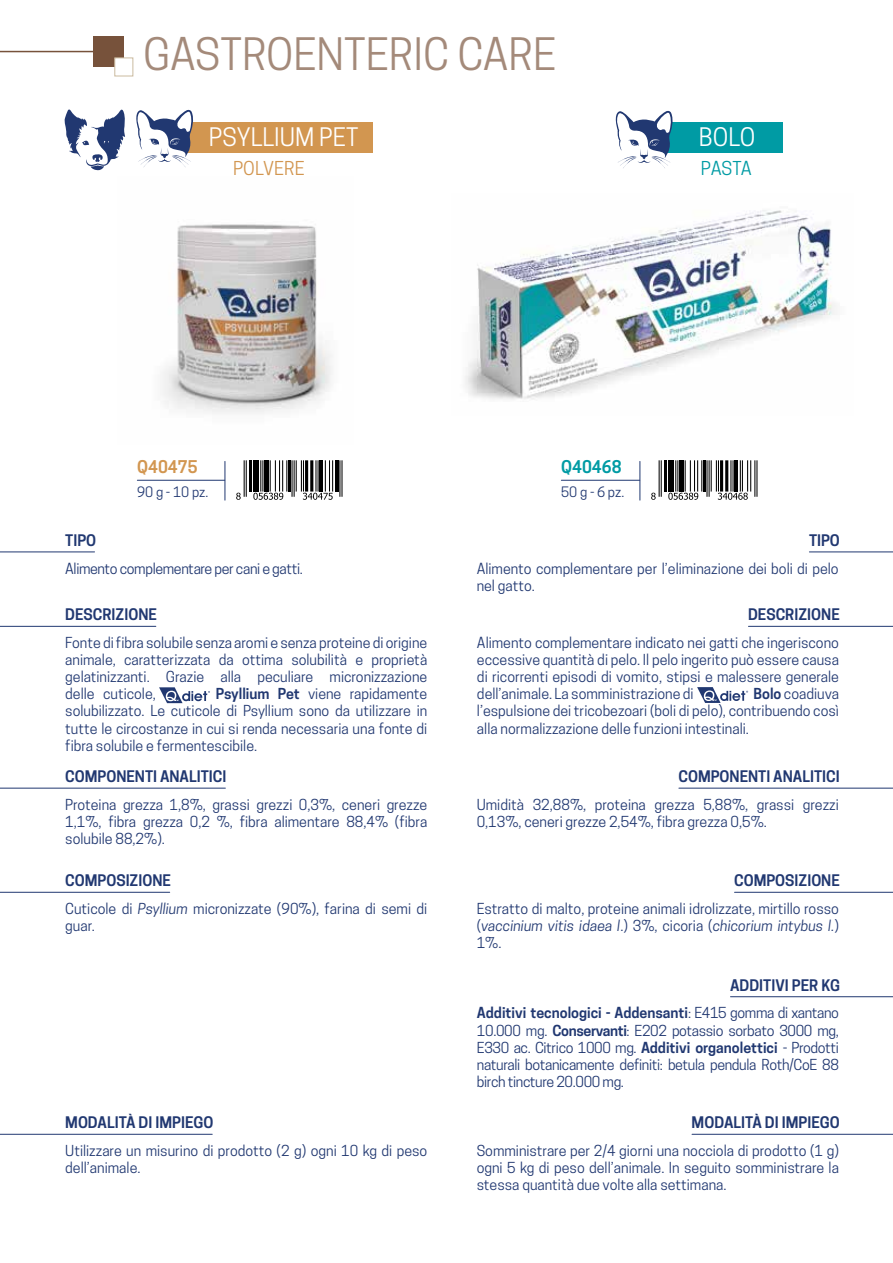
<style>
.page{position:relative;width:893px;height:1263px;background:#fff}
.page>*{position:absolute;margin:0;border:0;box-sizing:border-box;transform-origin:0 0}
.t1{font:42px "Cooper Hewitt";color:#a48a7a}
.t2{font:24px "Cooper Hewitt";color:#fff}
.t3{font:18px "Cooper Hewitt";color:#d29650}
.t4{font:18px "Cooper Hewitt";letter-spacing:-.02em;color:#009ba4}
.t5{font:600 16.5px "Cooper Hewitt";color:#009ba4}
.t6{font:600 16.5px "Cooper Hewitt";color:#d29650}
.t7{font:600 15px "Cooper Hewitt";color:#213871}
.t8{font:14.25px/17.1px "Cooper Hewitt";color:#213871;text-align:justify}
.t9{font:14.25px "Cooper Hewitt";letter-spacing:-.025em;color:#213871}
.t10{font:13.5px "Cooper Hewitt";color:#213871}
.s1{font-weight:600}
.s2{font-style:italic}
</style>
<div class="page">
<img style="left:162px;top:224px;width:170px;height:190px">
<img style="left:465px;top:210px;width:371px;height:190px">
<div style="left:186px;top:122px;width:187px;height:31px;background:#d29650"></div>
<hr style="left:0;top:551px;width:95px;height:1px;background:#213871">
<hr style="left:0;top:626px;width:156px;height:1px;background:#213871">
<hr style="left:0;top:1134px;width:212px;height:1px;background:#213871">
<hr style="left:692px;top:1134px;width:201px;height:1px;background:#213871">
<hr style="left:730px;top:996px;width:163px;height:1px;background:#213871">
<div style="left:663px;top:122px;width:120px;height:31px;background:#009ba4"></div>
<svg style="left:615px;top:110px;width:58px;height:58px"></svg>
<hr style="left:246px;top:460px;width:1px;height:37px;background:#000">
<hr style="left:244px;top:460px;width:1px;height:37px;background:#000">
<hr style="left:250px;top:460px;width:2px;height:31px;background:#000">
<hr style="left:253px;top:460px;width:1px;height:31px;background:#000">
<hr style="left:255px;top:460px;width:3px;height:31px;background:#000">
<hr style="left:262px;top:460px;width:1px;height:31px;background:#000">
<hr style="left:260px;top:460px;width:1px;height:31px;background:#000">
<div style="left:264px;top:460px;width:5px;height:31px;background:#000"></div>
<hr style="left:286px;top:460px;width:1px;height:31px;background:#000">
<hr style="left:282px;top:460px;width:1px;height:31px;background:#000">
<hr style="left:279px;top:460px;width:1px;height:31px;background:#000">
<hr style="left:275px;top:460px;width:1px;height:31px;background:#000">
<hr style="left:270px;top:460px;width:1px;height:31px;background:#000">
<hr style="left:288px;top:460px;width:2px;height:31px;background:#000">
<hr style="left:294px;top:460px;width:1px;height:37px;background:#000">
<hr style="left:291px;top:460px;width:2px;height:37px;background:#000">
<hr style="left:303px;top:460px;width:1px;height:31px;background:#000">
<hr style="left:301px;top:460px;width:1px;height:31px;background:#000">
<hr style="left:296px;top:460px;width:1px;height:31px;background:#000">
<hr style="left:310px;top:460px;width:3px;height:31px;background:#000">
<hr style="left:305px;top:460px;width:3px;height:31px;background:#000">
<hr style="left:318px;top:460px;width:1px;height:31px;background:#000">
<hr style="left:315px;top:460px;width:1px;height:31px;background:#000">
<hr style="left:320px;top:460px;width:3px;height:31px;background:#000">
<hr style="left:332px;top:460px;width:1px;height:31px;background:#000">
<hr style="left:329px;top:460px;width:1px;height:31px;background:#000">
<hr style="left:325px;top:460px;width:1px;height:31px;background:#000">
<hr style="left:335px;top:460px;width:3px;height:31px;background:#000">
<hr style="left:341px;top:460px;width:1px;height:37px;background:#000">
<hr style="left:339px;top:460px;width:1px;height:37px;background:#000">
<svg style="left:236px;top:493px;width:5px;height:7px"></svg>
<svg style="left:253px;top:493px;width:30px;height:7px"></svg>
<svg style="left:303px;top:493px;width:30px;height:7px"></svg>
<hr style="left:809px;top:551px;width:84px;height:1px;background:#213871">
<hr style="left:748px;top:626px;width:145px;height:1px;background:#213871">
<hr style="left:0;top:788px;width:225px;height:1px;background:#213871">
<hr style="left:661px;top:460px;width:1px;height:37px;background:#000">
<hr style="left:659px;top:460px;width:1px;height:37px;background:#000">
<hr style="left:665px;top:460px;width:2px;height:31px;background:#000">
<hr style="left:668px;top:460px;width:1px;height:31px;background:#000">
<hr style="left:670px;top:460px;width:3px;height:31px;background:#000">
<hr style="left:677px;top:460px;width:1px;height:31px;background:#000">
<hr style="left:675px;top:460px;width:1px;height:31px;background:#000">
<div style="left:679px;top:460px;width:5px;height:31px;background:#000"></div>
<hr style="left:701px;top:460px;width:1px;height:31px;background:#000">
<hr style="left:697px;top:460px;width:1px;height:31px;background:#000">
<hr style="left:694px;top:460px;width:1px;height:31px;background:#000">
<hr style="left:690px;top:460px;width:1px;height:31px;background:#000">
<hr style="left:685px;top:460px;width:1px;height:31px;background:#000">
<hr style="left:703px;top:460px;width:2px;height:31px;background:#000">
<hr style="left:709px;top:460px;width:1px;height:37px;background:#000">
<hr style="left:706px;top:460px;width:1px;height:37px;background:#000">
<hr style="left:718px;top:460px;width:1px;height:31px;background:#000">
<hr style="left:716px;top:460px;width:1px;height:31px;background:#000">
<hr style="left:711px;top:460px;width:1px;height:31px;background:#000">
<hr style="left:725px;top:460px;width:3px;height:31px;background:#000">
<hr style="left:720px;top:460px;width:3px;height:31px;background:#000">
<hr style="left:732px;top:460px;width:2px;height:31px;background:#000">
<hr style="left:730px;top:460px;width:1px;height:31px;background:#000">
<hr style="left:735px;top:460px;width:3px;height:31px;background:#000">
<hr style="left:756px;top:460px;width:1px;height:37px;background:#000">
<hr style="left:754px;top:460px;width:1px;height:37px;background:#000">
<hr style="left:750px;top:460px;width:1px;height:31px;background:#000">
<hr style="left:747px;top:460px;width:1px;height:31px;background:#000">
<hr style="left:742px;top:460px;width:1px;height:31px;background:#000">
<hr style="left:740px;top:460px;width:1px;height:31px;background:#000">
<svg style="left:651px;top:493px;width:5px;height:7px"></svg>
<svg style="left:668px;top:493px;width:30px;height:7px"></svg>
<svg style="left:718px;top:493px;width:30px;height:7px"></svg>
<svg style="left:64px;top:109px;width:61px;height:61px"></svg>
<svg style="left:136px;top:109px;width:58px;height:59px"></svg>
<hr style="left:137px;top:480px;width:88px;height:1px;background:#213871">
<hr style="left:225px;top:461px;width:1px;height:39px;background:#213871">
<hr style="left:561px;top:480px;width:79px;height:1px;background:#213871">
<hr style="left:640px;top:461px;width:1px;height:39px;background:#213871">
<hr style="left:679px;top:788px;width:214px;height:1px;background:#213871">
<svg style="left:159px;top:687px;width:51px;height:16px"></svg>
<svg style="left:697px;top:687px;width:51px;height:16px"></svg>
<hr style="left:0;top:892px;width:170px;height:1px;background:#213871">
<hr style="left:734px;top:892px;width:159px;height:1px;background:#213871">
<hr style="left:0;top:51px;width:108px;height:1px;background:#77523b">
<div style="left:93px;top:36px;width:31px;height:31px;background:#77523b"></div>
<div style="left:114px;top:58px;width:19px;height:18px;background:#fff;border:1px solid #cbbba0"></div>
<h1 class="t1" style="left:143px;top:29px;width:414px">GASTROENTERIC CARE</h1>
<h2 class="t2" style="left:209px;top:122px;width:151px">PSYLLIUM PET</h2>
<h2 class="t2" style="left:699px;top:122px;width:58px">BOLO</h2>
<p class="t3" style="left:233px;top:158px;width:73px">POLVERE</p>
<p class="t4" style="left:701px;top:158px;width:52px">PASTA</p>
<p class="t6" style="left:137px;top:457px;width:62px">Q40475</p>
<p class="t10" style="left:137px;top:484px;width:73px">90 g - 10 pz.</p>
<p class="t5" style="left:561px;top:457px;width:62px">Q40468</p>
<p class="t10" style="left:561px;top:484px;width:65px">50 g - 6 pz.</p>
<p class="t7" style="left:65px;top:531px;width:32px">TIPO</p>
<p class="t9" style="left:65px;top:560px;width:239px">Alimento complementare per cani e gatti.</p>
<p class="t7" style="left:65px;top:606px;width:93px">DESCRIZIONE</p>
<p class="t7" style="left:809px;top:531px;width:32px">TIPO</p>
<p class="t8" style="left:477px;top:560px;width:364px">Alimento complementare per l’eliminazione dei boli di pelo nel gatto.</p>
<p class="t7" style="left:748px;top:606px;width:93px">DESCRIZIONE</p>
<p class="t8" style="left:65px;top:634px;width:364px">Fonte di fibra solubile senza aromi e senza proteine di origine animale, caratterizzata da ottima solubilità e proprietà gelatinizzanti. Grazie alla peculiare micronizzazione delle cuticole, <span class="s1">Q.diet® Psyllium Pet</span> viene rapidamente solubilizzato. Le cuticole di Psyllium sono da utilizzare in tutte le circostanze in cui si renda necessaria una fonte di fibra solubile e fermentescibile.</p>
<p class="t8" style="left:477px;top:634px;width:364px">Alimento complementare indicato nei gatti che ingeriscono eccessive quantità di pelo. Il pelo ingerito può essere causa di ricorrenti episodi di vomito, stipsi e malessere generale dell’animale. La somministrazione di <span class="s1">Q.diet® Bolo</span> coadiuva l’espulsione dei tricobezoari (boli di pelo), contribuendo così alla normalizzazione delle funzioni intestinali.</p>
<p class="t7" style="left:65px;top:768px;width:163px">COMPONENTI ANALITICI</p>
<p class="t7" style="left:678px;top:768px;width:163px">COMPONENTI ANALITICI</p>
<p class="t8" style="left:65px;top:796px;width:364px">Proteina grezza 1,8%, grassi grezzi 0,3%, ceneri grezze 1,1%, fibra grezza 0,2 %, fibra alimentare 88,4% (fibra solubile 88,2%).</p>
<p class="t8" style="left:477px;top:796px;width:364px">Umidità 32,88%, proteina grezza 5,88%, grassi grezzi<br>0,13%, ceneri grezze 2,54%, fibra grezza 0,5%.</p>
<p class="t7" style="left:65px;top:872px;width:107px">COMPOSIZIONE</p>
<p class="t7" style="left:734px;top:872px;width:107px">COMPOSIZIONE</p>
<p class="t8" style="left:65px;top:900px;width:363px">Cuticole di <span class="s2">Psyllium</span> micronizzate (90%), farina di semi di guar.</p>
<p class="t8" style="left:477px;top:900px;width:364px">Estratto di malto, proteine animali idrolizzate, mirtillo rosso (<span class="s2">vaccinium vitis idaea l</span>.) 3%, cicoria (<span class="s2">chicorium intybus l.</span>)<br>1%.</p>
<p class="t7" style="left:730px;top:976px;width:112px">ADDITIVI PER KG</p>
<p class="t8" style="left:477px;top:1004px;width:364px"><span class="s1">Additivi tecnologici - Addensanti</span>: E415 gomma di xantano 10.000 mg. <span class="s1">Conservanti</span>: E202 potassio sorbato 3000 mg, E330 ac. Citrico 1000 mg. <span class="s1">Additivi organolettici</span> - Prodotti naturali botanicamente definiti: betula pendula Roth/CoE 88 birch tincture 20.000 mg.</p>
<p class="t7" style="left:65px;top:1114px;width:150px">MODALITÀ DI IMPIEGO</p>
<p class="t7" style="left:692px;top:1114px;width:150px">MODALITÀ DI IMPIEGO</p>
<p class="t8" style="left:65px;top:1142px;width:364px">Utilizzare un misurino di prodotto (2 g) ogni 10 kg di peso dell’animale.</p>
<p class="t8" style="left:477px;top:1142px;width:364px">Somministrare per 2/4 giorni una nocciola di prodotto (1 g) ogni 5 kg di peso dell’animale. In seguito somministrare la stessa quantità due volte alla settimana.</p>
</div>
